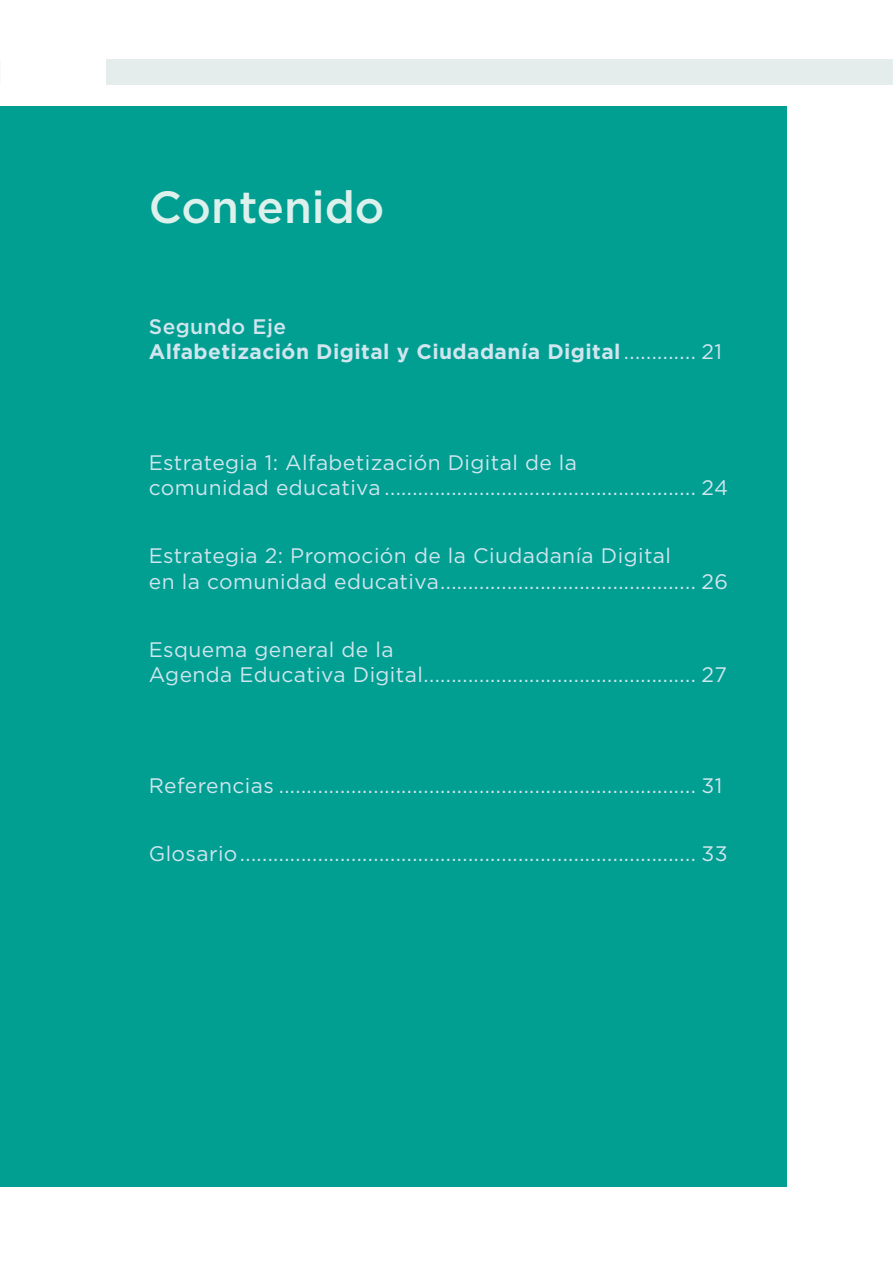
<style>
.page{position:relative;width:893px;height:1263px;background:#fff}
.page>*{position:absolute;margin:0;border:0;box-sizing:border-box;transform-origin:0 0}
.t1{font:500 45px "Gotham";color:#dcf0ec}
.t2{font:21px/25.5px "Gotham";letter-spacing:.02em;color:#d1e5ef}
.t3{font:700 21px/25.5px "Gotham";letter-spacing:.02em;color:#d1e5ef}
.s1{font-weight:500}
.s2{font-weight:400}
</style>
<div class="page">
<div style="left:0;top:106px;width:787px;height:1080px;background:#009f91"></div>
<div style="left:106px;top:60px;width:787px;height:25px;background:#e4edec"></div>
<h1 class="t1" style="left:149px;top:178px;width:237px">Contenido</h1>
<p class="t3" style="left:149px;top:313px;width:575px"><span class="s1">Segundo Eje<br></span>Alfabetización Digital y Ciudadanía Digital <span class="s2">............. 21</span></p>
<p class="t2" style="left:149px;top:449px;width:581px">Estrategia 1: Alfabetización Digital de la<br>comunidad educativa ........................................................ 24</p>
<p class="t2" style="left:149px;top:543px;width:581px">Estrategia 2: Promoción de la Ciudadanía Digital<br>en la comunidad educativa.............................................. 26</p>
<p class="t2" style="left:149px;top:636px;width:580px">Esquema general de la<br>Agenda Educativa Digital................................................. 27</p>
<p class="t2" style="left:149px;top:772px;width:575px">Referencias ........................................................................... 31</p>
<p class="t2" style="left:149px;top:840px;width:580px">Glosario.................................................................................. 33</p>
</div>
